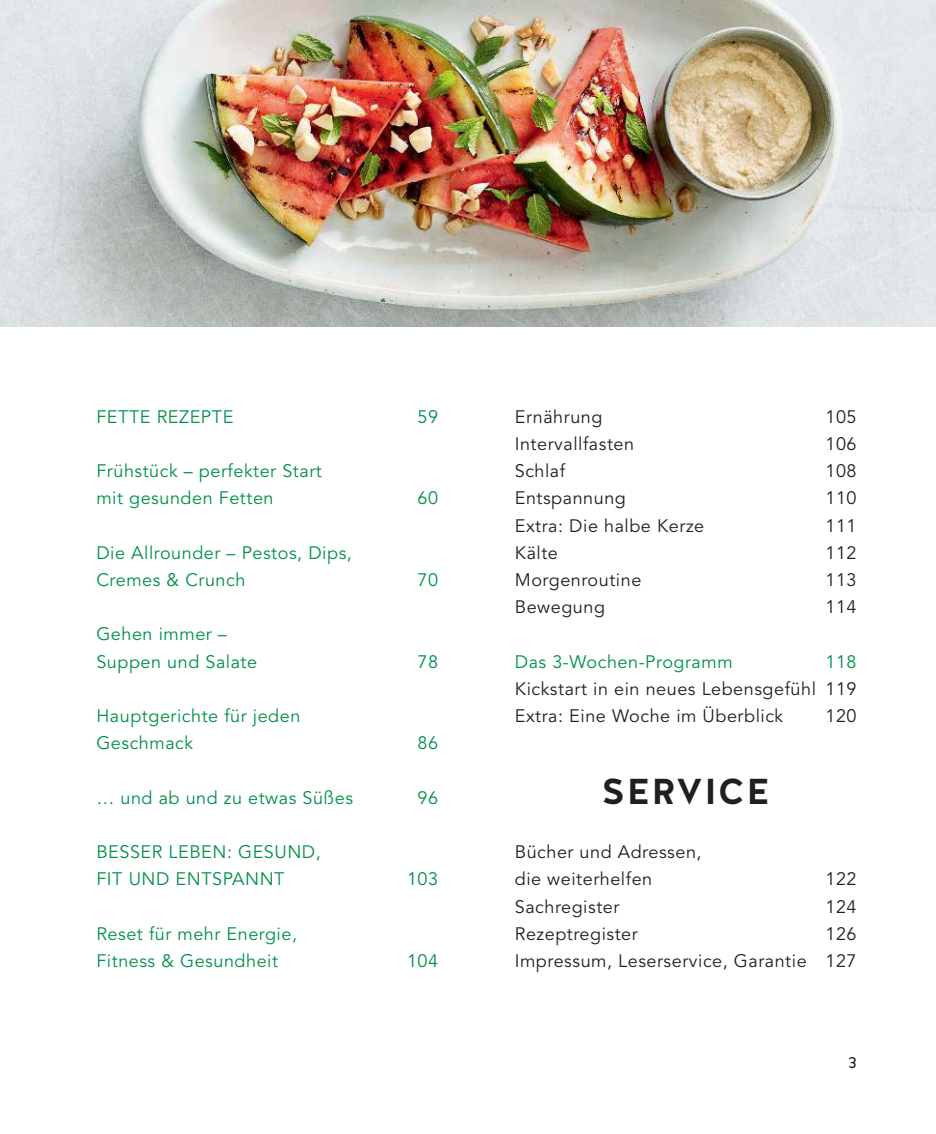
<style>
.page{position:relative;width:936px;height:1134px;background:#fff}
.page>*{position:absolute;margin:0;border:0;box-sizing:border-box;transform-origin:0 0}
.t1{font:600 36px "Halis GR";letter-spacing:.05em;color:#221f1f}
.t2{font:18px/27.2px "Avenir LT Std";letter-spacing:.03em;color:#009049}
.t3{font:18px/27.2px "Avenir LT Std";letter-spacing:.03em;color:#221f1f}
.t4{font:16px "Halis GR";color:#221f1f}
</style>
<div class="page">
<img style="left:0;top:0;width:935px;height:326px">
<p class="t2" style="left:96px;top:404px;width:138px">FETTE REZEPTE</p>
<p class="t2" style="left:417px;top:404px;width:22px">59</p>
<p class="t2" style="left:96px;top:458px;width:227px">Frühstück – perfekter Start mit gesunden Fetten</p>
<p class="t2" style="left:96px;top:540px;width:257px">Die Allrounder – Pestos, Dips,<br>Cremes &amp; Crunch</p>
<p class="t2" style="left:96px;top:621px;width:162px">Gehen immer –<br>Suppen und Salate</p>
<p class="t2" style="left:96px;top:703px;width:205px">Hauptgerichte für jeden<br>Geschmack</p>
<p class="t2" style="left:417px;top:485px;width:22px">60</p>
<p class="t2" style="left:417px;top:567px;width:22px">70</p>
<p class="t2" style="left:417px;top:649px;width:22px">78</p>
<p class="t2" style="left:417px;top:730px;width:22px">86</p>
<p class="t2" style="left:96px;top:785px;width:258px">… und ab und zu etwas Süßes</p>
<p class="t2" style="left:417px;top:785px;width:22px">96</p>
<p class="t2" style="left:96px;top:839px;width:226px">BESSER LEBEN: GESUND,<br>FIT UND ENTSPANNT</p>
<p class="t2" style="left:96px;top:921px;width:202px">Reset für mehr Energie,<br>Fitness &amp; Gesundheit</p>
<p class="t2" style="left:407px;top:866px;width:33px">103</p>
<p class="t2" style="left:407px;top:948px;width:33px">104</p>
<p class="t3" style="left:514px;top:404px;width:89px">Ernährung</p>
<p class="t3" style="left:825px;top:404px;width:33px">105</p>
<p class="t3" style="left:514px;top:431px;width:121px">Intervallfasten</p>
<p class="t3" style="left:825px;top:431px;width:33px">106</p>
<p class="t3" style="left:514px;top:458px;width:52px">Schlaf</p>
<p class="t3" style="left:825px;top:458px;width:33px">108</p>
<p class="t3" style="left:514px;top:485px;width:113px">Entspannung</p>
<p class="t3" style="left:825px;top:485px;width:33px">110</p>
<p class="t3" style="left:514px;top:513px;width:191px">Extra: Die halbe Kerze</p>
<p class="t3" style="left:825px;top:513px;width:33px">111</p>
<p class="t3" style="left:514px;top:540px;width:45px">Kälte</p>
<p class="t3" style="left:825px;top:540px;width:33px">112</p>
<p class="t3" style="left:514px;top:567px;width:128px">Morgenroutine</p>
<p class="t3" style="left:825px;top:567px;width:33px">113</p>
<p class="t3" style="left:514px;top:594px;width:92px">Bewegung</p>
<p class="t3" style="left:825px;top:594px;width:33px">114</p>
<p class="t2" style="left:514px;top:649px;width:219px">Das 3-Wochen-Programm</p>
<p class="t2" style="left:825px;top:649px;width:33px">118</p>
<p class="t3" style="left:514px;top:676px;width:343px">Kickstart in ein neues Lebensgefühl 119<br>Extra: Eine Woche im Überblick</p>
<p class="t3" style="left:825px;top:703px;width:33px">120</p>
<h1 class="t1" style="left:601px;top:770px;width:169px">SERVICE</h1>
<p class="t3" style="left:514px;top:839px;width:188px">Bücher und Adressen, die weiterhelfen</p>
<p class="t3" style="left:825px;top:866px;width:33px">122</p>
<p class="t3" style="left:514px;top:894px;width:106px">Sachregister</p>
<p class="t3" style="left:825px;top:894px;width:33px">124</p>
<p class="t3" style="left:514px;top:921px;width:124px">Rezeptregister</p>
<p class="t3" style="left:514px;top:921px;width:343px;text-align:right">126<br>Impressum, Leserservice, Garantie 127</p>
<p class="t4" style="left:848px;top:1053px;width:10px">3</p>
</div>
